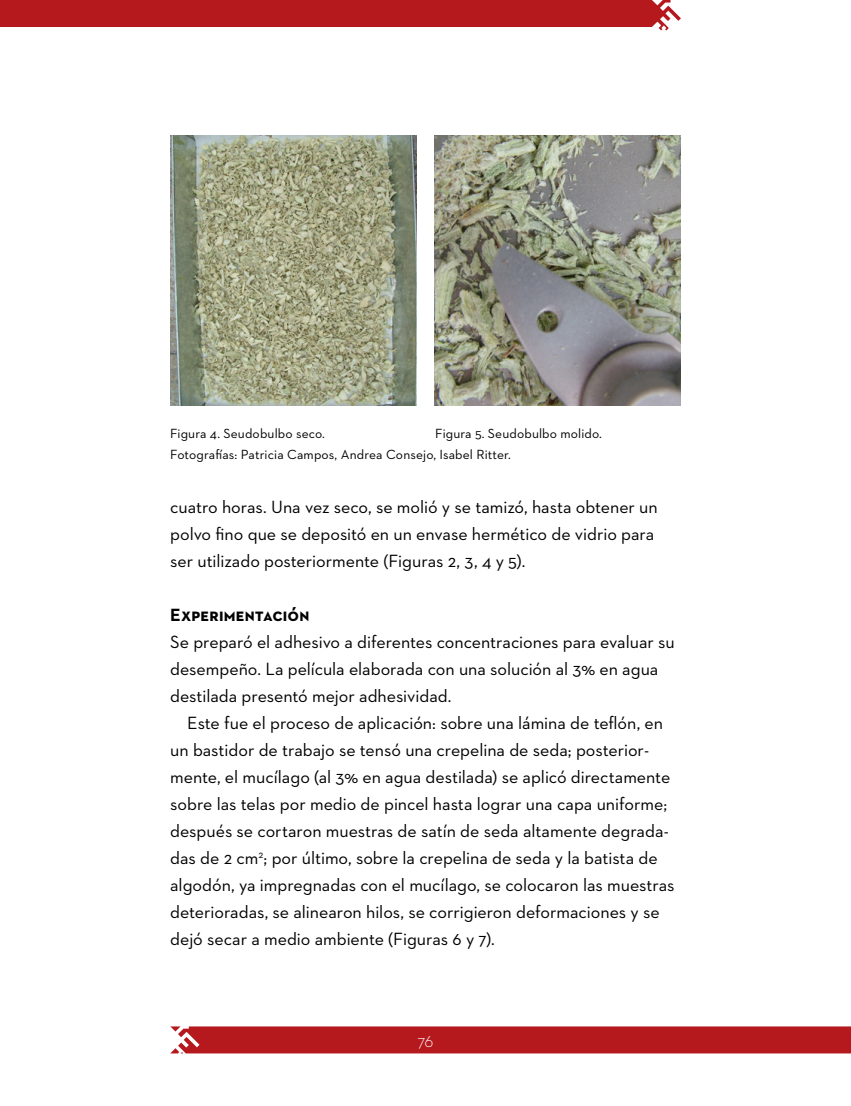
<style>
.page{position:relative;width:851px;height:1106px;background:#fff}
.page>*{position:absolute;margin:0;border:0;box-sizing:border-box;transform-origin:0 0}
.t1{font:18px/27px "Neutraface 2 Text";letter-spacing:-.005em;color:#000}
.t2{font:700 18px "Neutraface 2 Text";letter-spacing:.005em;color:#000}
.t3{font:300 18px "Neutraface 2 Text";color:#fff}
.t4{font:13.5px/21px "Neutraface 2 Text";letter-spacing:.01em;color:#000}
</style>
<div class="page">
<svg style="left:651px;top:0;width:29px;height:31px"></svg>
<div style="left:170px;top:1026px;width:680px;height:27px;background:#b5191e"></div>
<div style="left:0;top:0;width:651px;height:27px;background:#b5191e"></div>
<img style="left:170px;top:135px;width:246px;height:270px">
<img style="left:434px;top:135px;width:246px;height:270px">
<p class="t4" style="left:170px;top:423px;width:156px">Figura 4. Seudobulbo seco.</p>
<p class="t4" style="left:170px;top:423px;width:433px;text-indent:265px">Figura 5. Seudobulbo molido.<br>Fotografías: Patricia Campos, Andrea Consejo, Isabel Ritter.</p>
<p class="t1" style="left:170px;top:493px;width:489px">cuatro horas. Una vez seco, se molió y se tamizó, hasta obtener un polvo fino que se depositó en un envase hermético de vidrio para ser utilizado posteriormente (Figuras 2, 3, 4 y 5).</p>
<p class="t2" style="left:170px;top:603px;width:141px">Experimentación</p>
<p class="t1" style="left:170px;top:628px;width:506px">Se preparó el adhesivo a diferentes concentraciones para evaluar su desempeño. La película elaborada con una solución al 3% en agua destilada presentó mejor adhesividad.</p>
<p class="t1" style="left:170px;top:709px;width:506px;text-indent:17px">Este fue el proceso de aplicación: sobre una lámina de teflón, en un bastidor de trabajo se tensó una crepelina de seda; posterior&shy;mente, el mucílago (al 3% en agua destilada) se aplicó directamente sobre las telas por medio de pincel hasta lograr una capa uniforme; después se cortaron muestras de satín de seda altamente degrada&shy;das de 2 cm<sup>2</sup>; por último, sobre la crepelina de seda y la batista de algodón, ya impregnadas con el mucílago, se colocaron las muestras deterioradas, se alinearon hilos, se corrigieron deformaciones y se dejó secar a medio ambiente (Figuras 6 y 7).</p>
<p class="t3" style="left:417px;top:1029px;width:18px">76</p>
</div>
